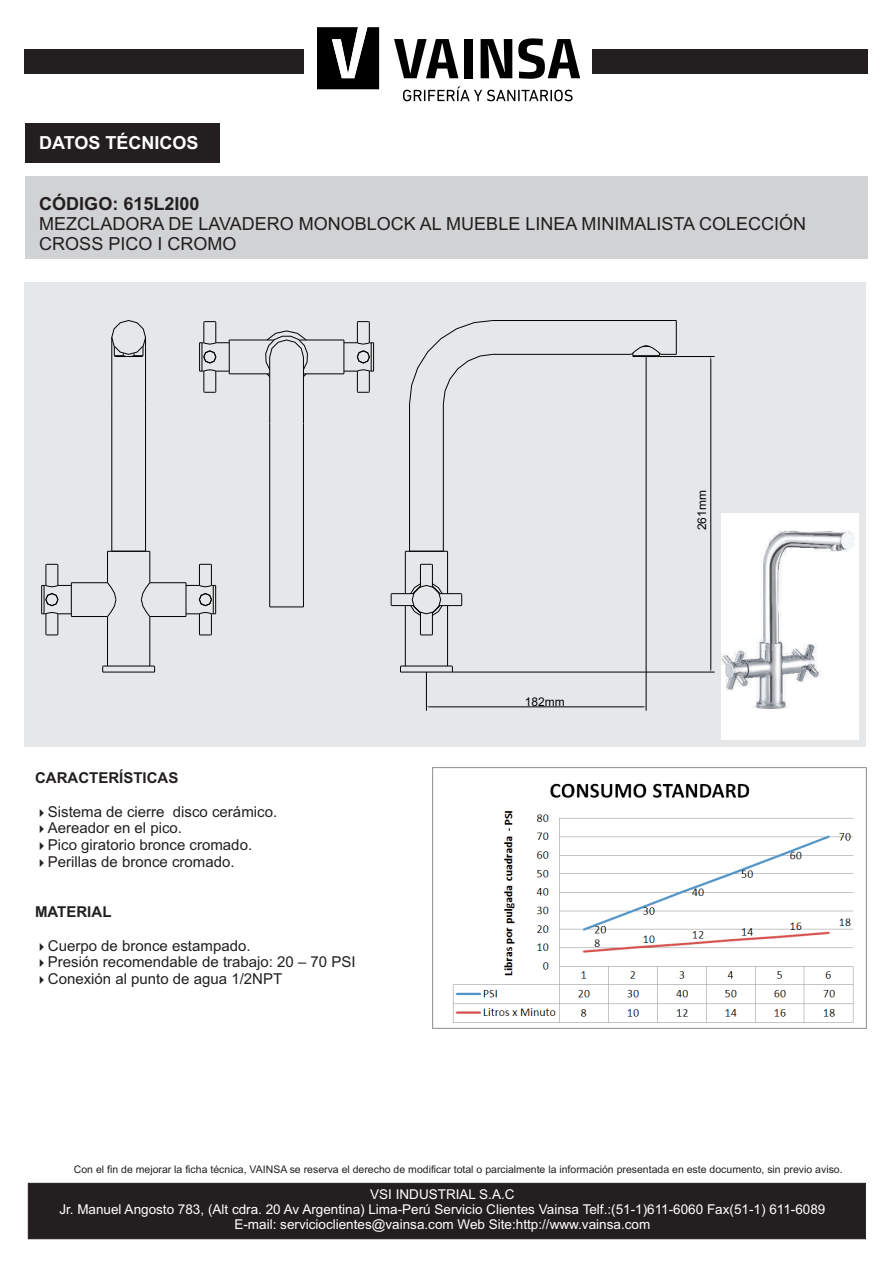
<style>
.page{position:relative;width:893px;height:1262px;background:#fff}
.page>*{position:absolute;margin:0;border:0;box-sizing:border-box;transform-origin:0 0}
.t1{font:18px/20.1px "Arial";color:#231f20}
.t2{font:700 18px "Arial";color:#231f20}
.t3{font:700 18px "Arial";color:#fff}
.t4{font:15px/16.8px "Arial";color:#231f20}
.t5{font:700 15px "Arial";color:#231f20}
.t6{font:13.5px/15.1px "Arial";color:#fff;text-align:center}
.t7{font:12px "Arial";color:#010202}
.t8{font:10.5px "Arial";color:#231f20}
</style>
<div class="page">
<div style="left:25px;top:282px;width:840px;height:464px;background:#e6e7e9"></div>
<div style="left:25px;top:123px;width:194px;height:39px;background:#231f20"></div>
<div style="left:25px;top:49px;width:842px;height:25px;background:#231f20"></div>
<div style="left:304px;top:13px;width:287px;height:73px;background:#fff"></div>
<svg style="left:317px;top:27px;width:62px;height:62px"></svg>
<svg style="left:394px;top:39px;width:64px;height:39px"></svg>
<div style="left:464px;top:39px;width:8px;height:39px;background:#000"></div>
<svg style="left:518px;top:38px;width:62px;height:41px"></svg>
<svg style="left:480px;top:39px;width:32px;height:39px"></svg>
<div style="left:25px;top:176px;width:842px;height:83px;background:#d1d2d4"></div>
<svg style="left:403px;top:86px;width:169px;height:15px"></svg>
<img style="left:432px;top:767px;width:434px;height:261px">
<hr style="left:71px;top:583px;width:1px;height:33px;background:#010202">
<svg style="left:141px;top:583px;width:9px;height:33px"></svg>
<svg style="left:107px;top:582px;width:9px;height:35px"></svg>
<hr style="left:150px;top:616px;width:36px;height:1px;background:#010202">
<hr style="left:150px;top:582px;width:36px;height:1px;background:#010202">
<hr style="left:71px;top:616px;width:36px;height:1px;background:#010202">
<hr style="left:71px;top:582px;width:36px;height:1px;background:#010202">
<hr style="left:107px;top:551px;width:43px;height:1px;background:#010202">
<hr style="left:107px;top:616px;width:1px;height:50px;background:#010202">
<hr style="left:107px;top:551px;width:1px;height:32px;background:#010202">
<hr style="left:149px;top:616px;width:1px;height:50px;background:#010202">
<hr style="left:149px;top:551px;width:1px;height:32px;background:#010202">
<hr style="left:145px;top:337px;width:1px;height:67px;background:#010202">
<hr style="left:111px;top:337px;width:1px;height:67px;background:#010202">
<hr style="left:111px;top:404px;width:1px;height:147px;background:#010202">
<hr style="left:145px;top:404px;width:1px;height:147px;background:#010202">
<hr style="left:103px;top:666px;width:51px;height:1px;background:#010202">
<hr style="left:103px;top:672px;width:52px;height:1px;background:#010202">
<svg style="left:102px;top:665px;width:2px;height:7px"></svg>
<svg style="left:41px;top:564px;width:30px;height:71px"></svg>
<svg style="left:186px;top:564px;width:30px;height:71px"></svg>
<svg style="left:111px;top:320px;width:35px;height:37px"></svg>
<hr style="left:405px;top:605px;width:1px;height:61px;background:#010202">
<hr style="left:447px;top:605px;width:1px;height:61px;background:#010202">
<hr style="left:676px;top:320px;width:1px;height:34px;background:#010202">
<hr style="left:493px;top:320px;width:183px;height:1px;background:#010202">
<hr style="left:493px;top:354px;width:138px;height:1px;background:#010202">
<svg style="left:409px;top:320px;width:84px;height:84px"></svg>
<hr style="left:409px;top:404px;width:1px;height:147px;background:#010202">
<hr style="left:443px;top:404px;width:1px;height:147px;background:#010202">
<hr style="left:401px;top:666px;width:51px;height:1px;background:#010202">
<hr style="left:400px;top:672px;width:52px;height:1px;background:#010202">
<svg style="left:451px;top:665px;width:2px;height:7px"></svg>
<svg style="left:391px;top:551px;width:71px;height:84px"></svg>
<svg style="left:631px;top:345px;width:45px;height:12px"></svg>
<hr style="left:229px;top:340px;width:1px;height:34px;background:#010202">
<hr style="left:343px;top:340px;width:1px;height:34px;background:#010202">
<hr style="left:303px;top:373px;width:41px;height:1px;background:#010202">
<hr style="left:299px;top:340px;width:45px;height:1px;background:#010202">
<hr style="left:229px;top:373px;width:41px;height:1px;background:#010202">
<hr style="left:229px;top:340px;width:45px;height:1px;background:#010202">
<hr style="left:270px;top:606px;width:33px;height:1px;background:#010202">
<hr style="left:303px;top:423px;width:1px;height:184px;background:#010202">
<hr style="left:269px;top:423px;width:1px;height:184px;background:#010202">
<hr style="left:303px;top:357px;width:1px;height:66px;background:#010202">
<hr style="left:269px;top:357px;width:1px;height:66px;background:#010202">
<svg style="left:265px;top:331px;width:43px;height:46px"></svg>
<svg style="left:199px;top:321px;width:30px;height:72px"></svg>
<svg style="left:344px;top:321px;width:30px;height:72px"></svg>
<hr style="left:426px;top:672px;width:1px;height:38px;background:#010202">
<hr style="left:646px;top:356px;width:1px;height:354px;background:#010202">
<hr style="left:429px;top:706px;width:214px;height:1px;background:#010202">
<hr style="left:452px;top:672px;width:262px;height:1px;background:#010202">
<hr style="left:659px;top:356px;width:55px;height:1px;background:#010202">
<hr style="left:710px;top:359px;width:1px;height:310px;background:#010202">
<img style="left:721px;top:513px;width:137px;height:226px">
<div style="left:28px;top:1183px;width:837px;height:56px;background:#231f20"></div>
<h1 class="t3" style="left:39px;top:136px;width:161px">DATOS TÉCNICOS</h1>
<h1 class="t2" style="left:39px;top:197px;width:162px">CÓDIGO: 615L2I00</h1>
<h1 class="t1" style="left:39px;top:215px;width:768px">MEZCLADORA DE LAVADERO MONOBLOCK AL MUEBLE LINEA MINIMALISTA COLECCIÓN<br>CROSS PICO I CROMO</h1>
<p class="t5" style="left:35px;top:772px;width:145px">CARACTERÍSTICAS</p>
<p class="t4" style="left:48px;top:804px;width:231px">Sistema de cierre disco cerámico.<br>Aereador en el pico.<br>Pico giratorio bronce cromado.<br>Perillas de bronce cromado.</p>
<p class="t5" style="left:35px;top:906px;width:78px">MATERIAL</p>
<p class="t4" style="left:48px;top:938px;width:309px">Cuerpo de bronce estampado.<br>Presión recomendable de trabajo: 20 – 70 PSI<br>Conexión al punto de agua 1/2NPT</p>
<p class="t7" style="left:525px;top:697px;width:42px">182mm</p>
<p class="t7" style="left:697px;top:530px;width:42px;rotate:-90deg">261mm</p>
<p class="t8" style="left:74px;top:1164px;width:770px">Con el fin de mejorar la ficha técnica, VAINSA se reserva el derecho de modificar total o parcialmente la información presentada en este documento, sin previo aviso.</p>
<p class="t6" style="left:59px;top:1188px;width:767px">VSI INDUSTRIAL S.A.C<br>Jr. Manuel Angosto 783, (Alt cdra. 20 Av Argentina) Lima-Perú Servicio Clientes Vainsa Telf.:(51-1)611-6060 Fax(51-1) 611-6089<br>E-mail: servicioclientes@vainsa.com Web Site:http://www.vainsa.com</p>
</div>
